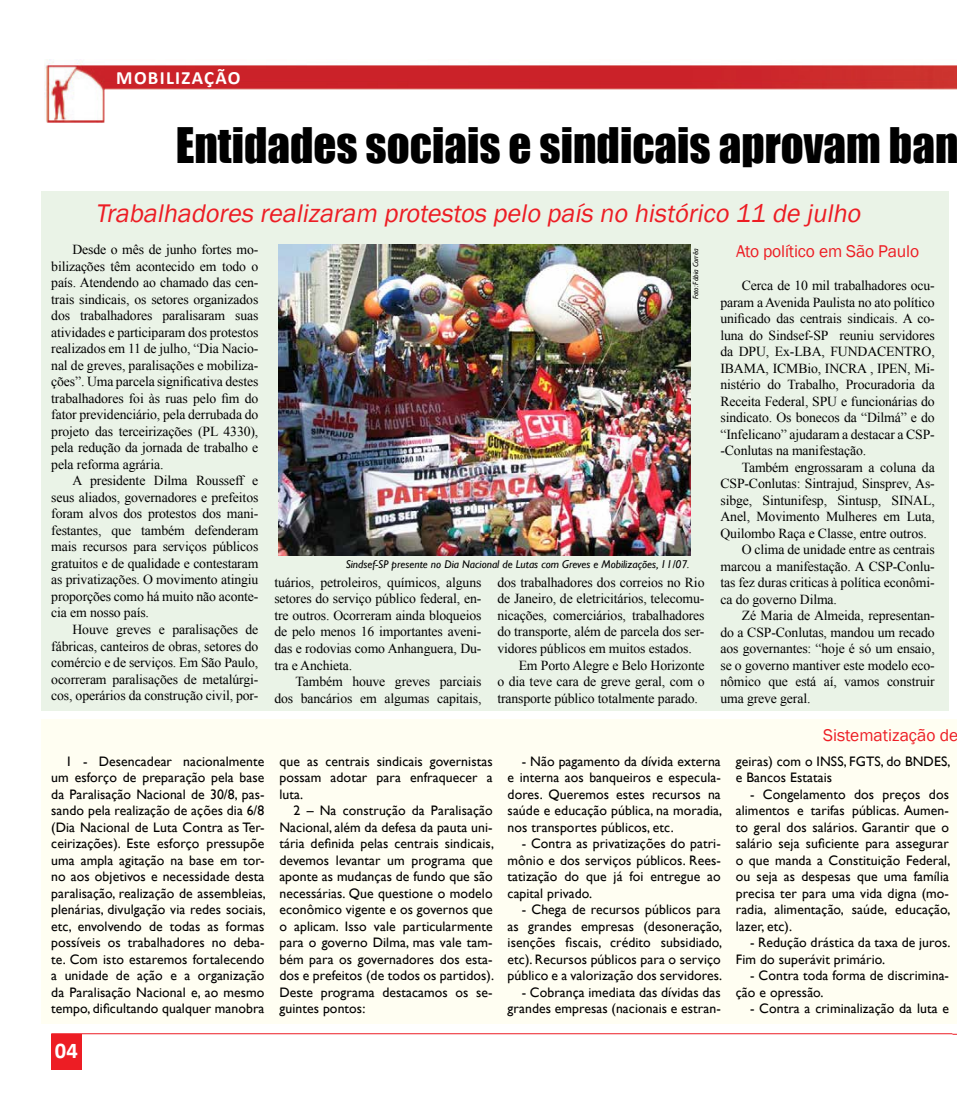
<style>
.page{position:relative;width:957px;height:1099px;background:#fff}
.page>*{position:absolute;margin:0;border:0;box-sizing:border-box;transform-origin:0 0}
.t1{font:45px "Impact";color:#000}
.t2{font:italic 26.25px "Franklin Gothic";color:#ed1d24}
.t3{font:700 22.5px "Calibri";color:#fff}
.t4{font:700 18.75px "Calibri";letter-spacing:.07em;color:#fff}
.t5{font:17.5px "Franklin Gothic";letter-spacing:-.01em;color:#ed1d24}
.t6{font:13.75px/16.5px "Times New Roman";letter-spacing:-.01em;color:#000;text-align:justify}
.t7{font:13.75px/16.5px "Gill Sans";letter-spacing:.005em;color:#000;text-align:justify}
.t8{font:italic 11.25px "Gill Sans";color:#000}
.t9{font:italic 7.5px "Gill Sans";color:#000}
</style>
<div class="page">
<img style="left:45px;top:60px;width:912px;height:63px">
<div style="left:42px;top:191px;width:907px;height:519px;background:#eaf3e7"></div>
<div style="left:42px;top:718px;width:915px;height:305px;background:#fffef2"></div>
<div style="left:51px;top:1034px;width:30px;height:35px;background:#ed1d24"></div>
<hr style="left:51px;top:1033px;width:901px;height:1px;background:#ed1d24">
<img style="left:278px;top:245px;width:412px;height:310px">
<h3 class="t4" style="left:116px;top:66px;width:126px">MOBILIZAÇÃO</h3>
<h1 class="t1" style="left:176px;top:110px;width:784px">Entidades sociais e sindicais aprovam ban</h1>
<h2 class="t2" style="left:95px;top:197px;width:772px">Trabalhadores realizaram protestos pelo país no histórico 11 de j ulho</h2>
<p class="t6" style="left:51px;top:241px;width:209px;text-indent:21px">Desde o mês de junho fortes mo&shy;bilizações têm acontecido em todo o país. Atendendo ao chamado das cen&shy;trais sindicais, os setores organizados dos trabalhadores paralisaram suas atividades e participaram dos protestos realizados em 11 de julho, “Dia Nacio&shy;nal de greves, paralisações e mobiliza&shy;ções”. Uma parcela significativa destes trabalhadores foi às ruas pelo fim do fator previdenciário, pela derrubada do projeto das terceirizações (PL 4330), pela redução da jornada de trabalho e pela reforma agrária.</p>
<p class="t6" style="left:51px;top:472px;width:209px;text-indent:21px">A presidente Dilma Rousseff e seus aliados, governadores e prefeitos foram alvos dos protestos dos mani&shy;festantes, que também defenderam mais recursos para serviços públicos gratuitos e de qualidade e contestaram as privatizações. O movimento atingiu proporções como há muito não aconte&shy;cia em nosso país.</p>
<p class="t6" style="left:51px;top:621px;width:209px;text-indent:21px">Houve greves e paralisações de fábricas, canteiros de obras, setores do comércio e de serviços. Em São Paulo, ocorreram paralisações de metalúrgi&shy;cos, operários da construção civil, por-</p>
<p class="t9" style="left:691px;top:299px;width:52px;rotate:-90deg">Foto: Fábia Corrêa</p>
<p class="t8" style="left:346px;top:557px;width:345px">Sindsef-SP presente no Dia Nacional de Lutas com Greves e Mobilizações, 11/07.</p>
<p class="t6" style="left:274px;top:574px;width:209px">tuários, petroleiros, químicos, alguns setores do serviço público federal, en&shy;tre outros. Ocorreram ainda bloqueios de pelo menos 16 importantes aveni&shy;das e rodovias como Anhanguera, Du&shy;tra e Anchieta.</p>
<p class="t6" style="left:274px;top:673px;width:209px;text-align:right">Também houve greves parciais dos bancários em algumas capitais,</p>
<p class="t6" style="left:497px;top:574px;width:209px">dos trabalhadores dos correios no Rio</p>
<p class="t6" style="left:497px;top:590px;width:209px">de Janeiro, de eletricitários, telecomu-</p>
<p class="t6" style="left:497px;top:607px;width:209px">nicações, comerciários, trabalhadores</p>
<p class="t6" style="left:497px;top:623px;width:209px">do transporte, além de parcela dos ser-</p>
<p class="t6" style="left:497px;top:640px;width:196px">vidores públicos em muitos estados.</p>
<p class="t6" style="left:519px;top:656px;width:187px">Em Porto Alegre e Belo Horizonte</p>
<p class="t6" style="left:497px;top:673px;width:209px">o dia teve cara de greve geral, com o</p>
<p class="t6" style="left:497px;top:689px;width:202px">transporte público totalmente parado.</p>
<p class="t5" style="left:736px;top:240px;width:184px">Ato político em São Paulo</p>
<p class="t6" style="left:720px;top:277px;width:216px;text-indent:21px">Cerca de 10 mil trabalhadores ocu&shy;param a Avenida Paulista no ato político unificado das centrais sindicais. A co&shy;luna do Sindsef-SP reuniu servidores da DPU, Ex-LBA, FUNDACENTRO, IBAMA, ICMBio, INCRA , IPEN, Mi&shy;nistério do Trabalho, Procuradoria da Receita Federal, SPU e funcionárias do sindicato. Os bonecos da “Dilmá” e do “Infelicano” ajudaram a destacar a CSP--Conlutas na manifestação.</p>
<p class="t6" style="left:742px;top:458px;width:195px">Também engrossaram a coluna da</p>
<p class="t6" style="left:720px;top:475px;width:216px">CSP-Conlutas: Sintrajud, Sinsprev, As-</p>
<p class="t6" style="left:720px;top:491px;width:216px">sibge, Sintunifesp, Sintusp, SINAL,</p>
<p class="t6" style="left:720px;top:508px;width:216px">Anel, Movimento Mulheres em Luta,</p>
<p class="t6" style="left:720px;top:524px;width:208px">Quilombo Raça e Classe, entre outros.</p>
<p class="t6" style="left:742px;top:541px;width:195px">O clima de unidade entre as centrais</p>
<p class="t6" style="left:720px;top:557px;width:216px">marcou a manifestação. A CSP-Conlu-</p>
<p class="t6" style="left:720px;top:574px;width:216px">tas fez duras criticas à política econômi-</p>
<p class="t6" style="left:720px;top:590px;width:118px">ca do governo Dilma.</p>
<p class="t6" style="left:742px;top:607px;width:195px">Zé Maria de Almeida, representan-</p>
<p class="t6" style="left:720px;top:623px;width:216px">do a CSP-Conlutas, mandou um recado</p>
<p class="t6" style="left:720px;top:640px;width:216px">aos governantes: “hoje é só um ensaio,</p>
<p class="t6" style="left:720px;top:656px;width:216px">se o governo mantiver este modelo eco-</p>
<p class="t6" style="left:720px;top:673px;width:216px">nômico que está aí, vamos construir</p>
<p class="t6" style="left:720px;top:689px;width:91px">uma greve geral.</p>
<p class="t5" style="left:823px;top:724px;width:137px">Sistematização de</p>
<p class="t7" style="left:51px;top:753px;width:216px;text-indent:14px">1 - Desencadear nacionalmente um esforço de preparação pela base da Paralisação Nacional de 30/8, pas&shy;sando pela realização de ações dia 6/8 (Dia Nacional de Luta Contra as Ter&shy;ceirizações). Este esforço pressupõe uma ampla agitação na base em tor&shy;no aos objetivos e necessidade desta paralisação, realização de assembleias, plenárias, divulgação via redes sociais, etc, envolvendo de todas as formas possíveis os trabalhadores no deba&shy;te. Com isto estaremos fortalecendo a unidade de ação e a organização da Paralisação Nacional e, ao mesmo tempo, dificultando qualquer manobra</p>
<p class="t7" style="left:279px;top:753px;width:215px">que as centrais sindicais governistas possam adotar para enfraquecer a luta.</p>
<p class="t7" style="left:279px;top:802px;width:216px;text-indent:14px">2 – Na construção da Paralisação Nacional, além da defesa da pauta uni&shy;tária definida pelas centrais sindicais, devemos levantar um programa que aponte as mudanças de fundo que são necessárias. Que questione o modelo econômico vigente e os governos que o aplicam. Isso vale particularmente para o governo Dilma, mas vale tam&shy;bém para os governadores dos esta&shy;dos e prefeitos (de todos os partidos).<br>Deste programa destacamos os se&shy;guintes pontos:</p>
<h3 class="t3" style="left:55px;top:1036px;width:24px">04</h3>
<p class="t7" style="left:507px;top:753px;width:216px;text-indent:14px">- Não pagamento da dívida externa e interna aos banqueiros e especula&shy;dores. Queremos estes recursos na saúde e educação pública, na moradia, nos transportes públicos, etc.</p>
<p class="t7" style="left:507px;top:835px;width:215px;text-indent:14px">- Contra as privatizações do patri&shy;mônio e dos serviços públicos. Rees&shy;tatização do que já foi entregue ao capital privado.</p>
<p class="t7" style="left:507px;top:901px;width:216px;text-indent:14px">- Chega de recursos públicos para as grandes empresas (desoneração, isenções fiscais, crédito subsidiado, etc). Recursos públicos para o serviço público e a valorização dos servidores.</p>
<p class="t7" style="left:507px;top:984px;width:215px;text-align:right">- Cobrança imediata das dívidas das grandes empresas (nacionais e estran-</p>
<p class="t7" style="left:736px;top:753px;width:216px">geiras) com o INSS, FGTS, do BNDES, e Bancos Estatais</p>
<p class="t7" style="left:736px;top:786px;width:216px;text-indent:14px">- Congelamento dos preços dos alimentos e tarifas públicas. Aumen&shy;to geral dos salários. Garantir que o salário seja suficiente para assegurar o que manda a Constituição Federal, ou seja as despesas que uma família precisa ter para uma vida digna (mo&shy;radia, alimentação, saúde, educação, lazer, etc).</p>
<p class="t7" style="left:736px;top:934px;width:216px;text-indent:14px">- Redução drástica da taxa de juros.<br>Fim do superávit primário.</p>
<p class="t7" style="left:736px;top:967px;width:215px;text-indent:14px">- Contra toda forma de discrimina&shy;ção e opressão.</p>
<p class="t7" style="left:750px;top:1000px;width:200px">- Contra a criminalização da luta e</p>
</div>
